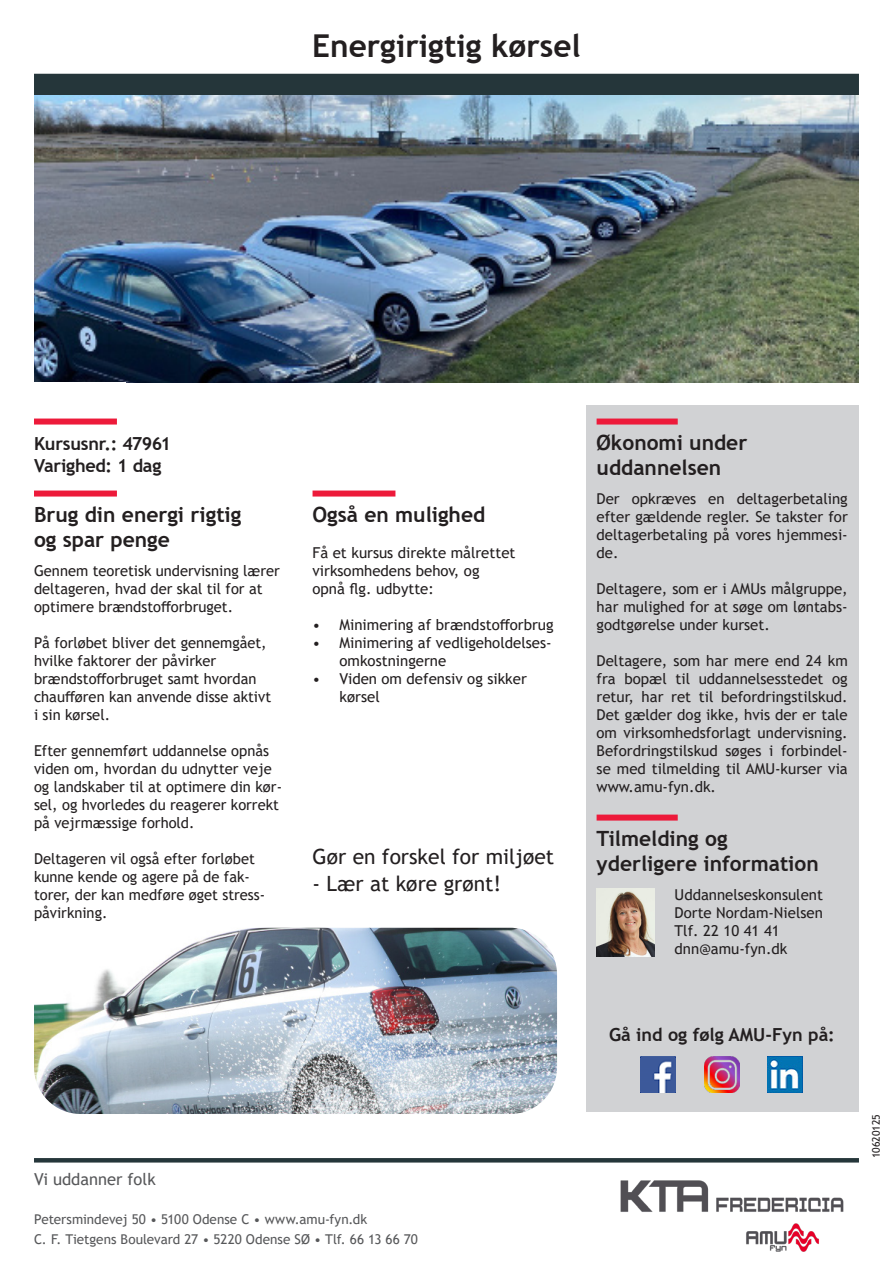
<style>
.page{position:relative;width:893px;height:1263px;background:#fff}
.page>*{position:absolute;margin:0;border:0;box-sizing:border-box;transform-origin:0 0}
.t1{font:700 31.5px "Trebuchet MS";color:#231f20}
.Afsnitsstreg_FED_brochure{font:700 21px/25.2px "Trebuchet MS";color:#231f20}
.brødtekst_brochurer{font:21px "Trebuchet MS";color:#231f20}
.Afsnitsstreg_FED_brochure-2{font:700 18px/21.6px "Trebuchet MS";letter-spacing:-.01em;color:#231f20}
.brødtekst_brochurer-2{font:700 18px "Trebuchet MS";color:#231f20}
.t2{font:16.5px "Trebuchet MS";color:#57585a}
.brødtekst_brochurer-3{font:15px/18px "Trebuchet MS";color:#231f20}
.brødtekst_brochurer-4{font:13.5px "Trebuchet MS";color:#57585a}
.brødtekst_brochurer-5{font:10.5px "Trebuchet MS";color:#231f20}
</style>
<div class="page">
<div style="left:34px;top:74px;width:825px;height:22px;background:#25363a"></div>
<img style="left:34px;top:96px;width:825px;height:287px">
<img style="left:620px;top:1180px;width:224px;height:72px">
<svg style="left:34px;top:1158px;width:825px;height:4px;background:#28393d"></svg>
<div style="left:586px;top:405px;width:273px;height:707px;background:#d1d2d4"></div>
<div style="left:34px;top:382px;width:83px;height:6px;background:#fff"></div>
<div style="left:34px;top:418px;width:83px;height:6px;background:#ed1a3a"></div>
<div style="left:34px;top:490px;width:83px;height:6px;background:#ed1a3a"></div>
<div style="left:313px;top:490px;width:82px;height:6px;background:#ed1a3a"></div>
<div style="left:597px;top:418px;width:81px;height:6px;background:#ed1a3a"></div>
<div style="left:597px;top:814px;width:81px;height:6px;background:#ed1a3a"></div>
<img style="left:597px;top:889px;width:58px;height:68px">
<img style="left:640px;top:1056px;width:36px;height:36px">
<img style="left:704px;top:1056px;width:36px;height:36px">
<img style="left:767px;top:1056px;width:35px;height:36px">
<img style="left:34px;top:928px;width:523px;height:186px">
<p class="t1" style="left:312px;top:26px;width:270px">Energirigtig kørsel</p>
<p class="Afsnitsstreg_FED_brochure-2" style="left:34px;top:433px;width:139px">Kursusnr.: 47961<br>Varighed: 1 dag</p>
<p class="Afsnitsstreg_FED_brochure" style="left:34px;top:502px;width:209px">Brug din energi rigtig og spar penge</p>
<p class="brødtekst_brochurer-3" style="left:34px;top:562px;width:247px">Gennem teoretisk undervisning lærer deltageren, hvad der skal til for at optimere brændstofforbruget.</p>
<p class="brødtekst_brochurer-3" style="left:34px;top:634px;width:239px">På forløbet bliver det gennemgået, hvilke faktorer der påvirker brændstofforbruget samt hvordan chauf-føren kan anvende disse aktivt i sin kørsel.</p>
<p class="brødtekst_brochurer-3" style="left:34px;top:742px;width:250px">Efter gennemført uddannelse opnås viden om, hvordan du udnytter veje og landskaber til at optimere din kør&shy;sel, og hvorledes du reagerer korrekt på vejrmæssige forhold.</p>
<p class="brødtekst_brochurer-3" style="left:34px;top:850px;width:230px">Deltageren vil også efter forløbet kunne kende og agere på de fak&shy;torer, der kan medføre øget stress&shy;påvirkning.</p>
<p class="Afsnitsstreg_FED_brochure" style="left:313px;top:502px;width:174px">Også en mulighed</p>
<p class="brødtekst_brochurer-3" style="left:313px;top:544px;width:204px">Få et kursus direkte målrettet virksomhedens behov, og opnå flg. udbytte:</p>
<p class="brødtekst_brochurer-3" style="left:313px;top:616px;width:243px">• Minimering af brændstofforbrug</p>
<p class="brødtekst_brochurer-3" style="left:340px;top:634px;width:211px;text-indent:-27px">• Minimering af vedligeholdelses&shy;omkostningerne</p>
<p class="brødtekst_brochurer-3" style="left:340px;top:670px;width:189px;text-indent:-27px">• Viden om defensiv og sikker kørsel</p>
<p class="brødtekst_brochurer" style="left:313px;top:843px;width:243px">Gør en forskel for miljøet</p>
<p class="brødtekst_brochurer" style="left:313px;top:870px;width:190px">- Lær at køre grønt!</p>
<p class="t2" style="left:34px;top:1168px;width:123px">Vi uddanner folk</p>
<p class="brødtekst_brochurer-4" style="left:34px;top:1211px;width:335px">Petersmindevej 50 • 5100 Odense C • www.amu-fyn.dk</p>
<p class="brødtekst_brochurer-4" style="left:34px;top:1231px;width:385px">C. F. Tietgens Boulevard 27 • 5220 Odense SØ • Tlf. 66 13 66 70</p>
<p class="Afsnitsstreg_FED_brochure" style="left:597px;top:430px;width:152px">Økonomi under uddannelsen</p>
<p class="brødtekst_brochurer-3" style="left:597px;top:490px;width:253px;text-align:justify">Der opkræves en deltagerbetaling efter gældende regler. Se takster for deltagerbetaling på vores hjemmesi&shy;de.</p>
<p class="brødtekst_brochurer-3" style="left:597px;top:580px;width:253px;text-align:justify">Deltagere, som er i AMUs målgruppe, har mulighed for at søge om løntabs&shy;godtgørelse under kurset.</p>
<p class="brødtekst_brochurer-3" style="left:597px;top:652px;width:253px;text-align:justify">Deltagere, som har mere end 24 km fra bopæl til uddannelsesstedet og retur, har ret til befordringstilskud.<br>Det gælder dog ikke, hvis der er tale om virksomhedsforlagt undervisning.<br>Befordringstilskud søges i forbindel&shy;se med tilmelding til AMU-kurser via www.amu-fyn.dk.</p>
<p class="Afsnitsstreg_FED_brochure" style="left:597px;top:826px;width:224px">Tilmelding og yderligere information</p>
<p class="brødtekst_brochurer-3" style="left:675px;top:886px;width:150px">Uddannelseskonsulent</p>
<p class="brødtekst_brochurer-3" style="left:675px;top:904px;width:150px">Dorte Nordam-Nielsen</p>
<p class="brødtekst_brochurer-3" style="left:675px;top:922px;width:107px">Tlf. 22 10 41 41</p>
<p class="brødtekst_brochurer-3" style="left:675px;top:940px;width:114px">dnn@amu-fyn.dk</p>
<p class="brødtekst_brochurer-2" style="left:609px;top:1023px;width:227px">Gå ind og følg AMU-Fyn på:</p>
<p class="brødtekst_brochurer-5" style="left:869px;top:1158px;width:46px;rotate:-90deg">10620125</p>
</div>
